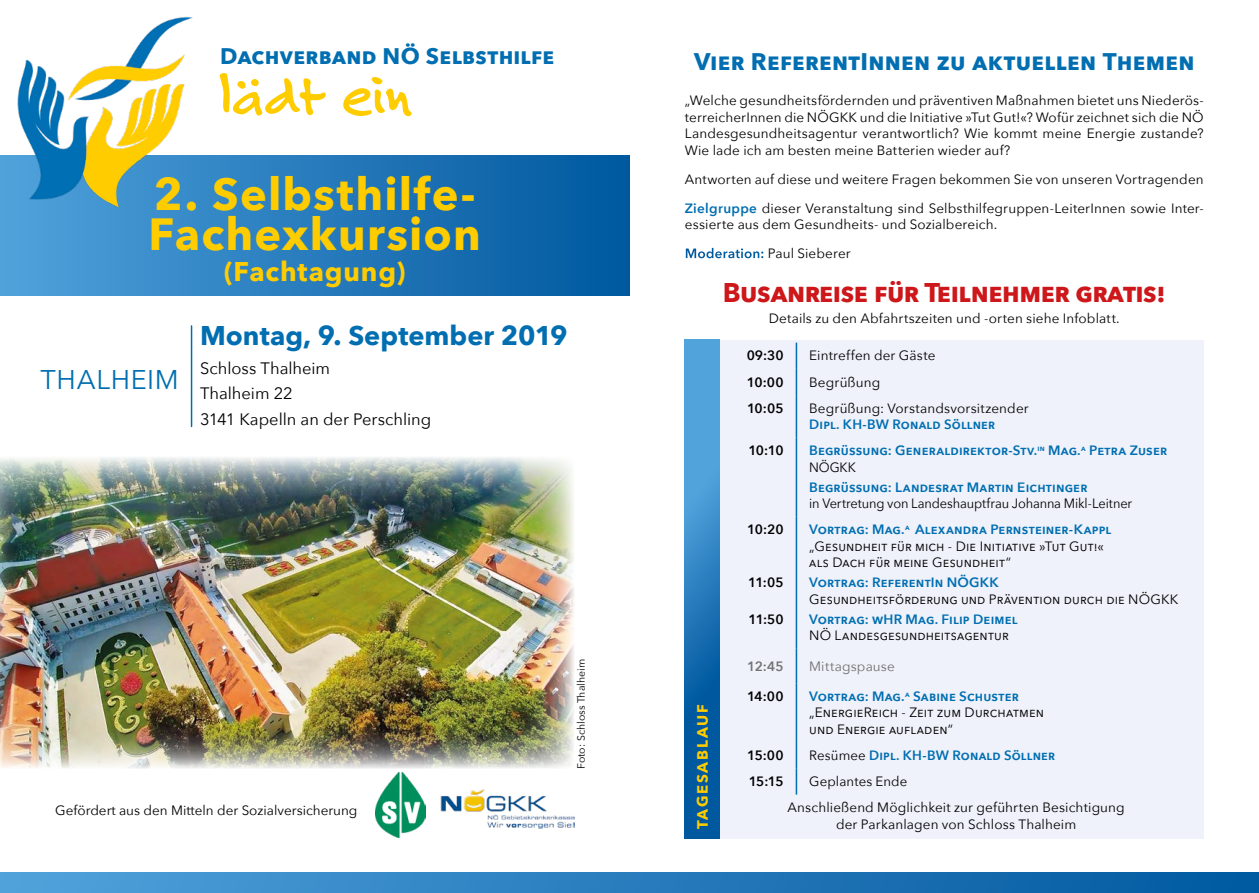
<style>
.page{position:relative;width:1259px;height:893px;background:#fff}
.page>*{position:absolute;margin:0;border:0;box-sizing:border-box;transform-origin:0 0}
.Claim{font:700 60px "Felt Tip Roman";letter-spacing:-.02em;color:#fc0}
.Vorderseite_H1{font:700 45px "Avenir Next";letter-spacing:.025em;color:#fc0}
.t1{font:700 27px "Avenir Next";letter-spacing:-.02em;color:#cd171a}
.Termin_-_Datum{font:700 27px "Avenir Next";color:#006eb1}
.Vorderseite_H1-2{font:700 27px "Avenir Next";letter-spacing:.03em;color:#fc0}
.Termin_-_Region{font:27px "Avenir Next";letter-spacing:.025em;color:#006eb1}
.Text_-_H2{font:700 24px "Avenir Next";letter-spacing:.005em;color:#006eb1}
.Text_-_H2-2{font:700 22.5px "Avenir Next";letter-spacing:.005em;color:#006eb1}
.Termin_-_Ort{font:16.5px "Avenir Next";letter-spacing:-.005em;color:#000}
.txt{font:700 15px "Avenir Next";letter-spacing:.115em;color:#fc0}
.txt-2{font:13.5px/16.5px "Avenir Next";letter-spacing:.01em;color:#000;text-align:justify}
.Ablauf_Erklärung{font:13.5px/16.2px "Avenir Next";letter-spacing:.01em;color:#000}
.Ablauf_Thema{font:600 13.5px "Avenir Next";letter-spacing:.01em;color:#006eb1}
.Ablauf_Erklärung-2{font:600 13.5px/16.2px "Avenir Next";letter-spacing:.01em;color:#006eb1}
.Ablauf_Thema-2{font:13.5px "Avenir Next";letter-spacing:-.005em;color:#000;scale:.95 1}
.Ablauf_Uhrzeit{font:600 13.5px "Avenir Next";letter-spacing:-.045em;color:#000}
.Ablauf_Thema-3{font:13.5px "Avenir Next";letter-spacing:-.005em;color:#000}
.Ablauf_Erklärung-3{font:13.5px "Avenir Next";letter-spacing:.01em;color:#706f6f}
.Ablauf_Uhrzeit-2{font:600 13.5px "Avenir Next";color:#727271}
.t2{font:10.5px "Avenir Next";color:#000}
.s1{font-weight:600;color:#006eb1}
.s2{font-weight:600;color:#fff}
.s3{font-weight:400;color:#000}
</style>
<div class="page">
<div style="left:0;top:155px;width:629px;height:140px;background:linear-gradient(to right,#50a1da,#00589e)"></div>
<div style="left:0;top:872px;width:1259px;height:21px;background:linear-gradient(to right,#50a2db,#01589f)"></div>
<div style="left:720px;top:340px;width:483px;height:498px;background:#eff2fa"></div>
<svg style="left:685px;top:340px;width:35px;height:498px;background:#287dbd"></svg>
<hr style="left:795px;top:343px;width:2px;height:26px;background:#006eb1">
<hr style="left:795px;top:369px;width:2px;height:26px;background:#006eb1">
<hr style="left:795px;top:395px;width:2px;height:43px;background:#006eb1">
<hr style="left:795px;top:438px;width:2px;height:79px;background:#006eb1">
<hr style="left:795px;top:517px;width:2px;height:132px;background:#006eb1">
<hr style="left:795px;top:649px;width:2px;height:34px;background:#006eb1">
<hr style="left:795px;top:683px;width:2px;height:59px;background:#006eb1">
<hr style="left:795px;top:742px;width:2px;height:26px;background:#006eb1">
<hr style="left:795px;top:768px;width:2px;height:27px;background:#006eb1">
<hr style="left:191px;top:326px;width:1px;height:100px;background:#006eb1">
<img style="left:18px;top:17px;width:175px;height:193px">
<img style="left:0;top:457px;width:574px;height:312px">
<img style="left:375px;top:773px;width:51px;height:65px">
<img style="left:441px;top:789px;width:133px;height:40px">
<p class="Text_-_H2-2" style="left:220px;top:36px;width:336px">Dachverband NÖ Selbsthilfe</p>
<p class="Text_-_H2" style="left:694px;top:41px;width:502px">Vier ReferentInnen zu aktuellen Themen</p>
<p class="Claim" style="left:220px;top:55px;width:194px">lädt ein</p>
<p class="txt-2" style="left:685px;top:92px;width:520px">„Welche gesundheitsfördernden und präventiven Maßnahmen bietet uns Niederös&shy;terreicherInnen die NÖGKK und die Initiative »Tut Gut!«? Wofür zeichnet sich die NÖ Landesgesundheitsagentur verantwortlich? Wie kommt meine Energie zustande?<br>Wie lade ich am besten meine Batterien wieder auf?</p>
<p class="txt-2" style="left:685px;top:170px;width:520px">Antworten auf diese und weitere Fragen bekommen Sie von unseren Vortragenden</p>
<p class="txt-2" style="left:685px;top:200px;width:520px"><span class="s1">Zielgruppe</span> dieser Veranstaltung sind Selbsthilfegruppen-LeiterInnen sowie Inter&shy;essierte aus dem Gesundheits- und Sozialbereich.</p>
<p class="txt-2" style="left:685px;top:245px;width:167px"><span class="s2">Moderation:</span> Paul Sieberer</p>
<p class="Vorderseite_H1" style="left:154px;top:155px;width:323px">2. Selbsthilfe-</p>
<p class="Vorderseite_H1" style="left:149px;top:195px;width:334px">Fachexkursion</p>
<p class="Vorderseite_H1-2" style="left:224px;top:249px;width:182px">(Fachtagung)</p>
<p class="t1" style="left:723px;top:269px;width:444px">Busanreise für Teilnehmer gratis!</p>
<p class="txt-2" style="left:768px;top:309px;width:352px">Details zu den Abfahrtszeiten und -orten siehe Infoblatt.</p>
<p class="Termin_-_Region" style="left:41px;top:357px;width:140px">THALHEIM</p>
<p class="Termin_-_Datum" style="left:200px;top:313px;width:369px">Montag, 9. September 2019</p>
<p class="Termin_-_Ort" style="left:200px;top:354px;width:132px">Schloss Thalheim</p>
<p class="Termin_-_Ort" style="left:200px;top:380px;width:94px">Thalheim 22</p>
<p class="Termin_-_Ort" style="left:200px;top:405px;width:233px">3141 Kapelln an der Perschling</p>
<p class="txt-2" style="left:55px;top:801px;width:304px">Gefördert aus den Mitteln der Sozialversicherung</p>
<p class="t2" style="left:572px;top:769px;width:111px;rotate:-90deg">Foto: Schloss Thalheim</p>
<p class="txt" style="left:689px;top:829px;width:126px;rotate:-90deg">TAGESABLAUF</p>
<p class="Ablauf_Uhrzeit" style="left:746px;top:344px;width:39px">09:30</p>
<p class="Ablauf_Erklärung" style="left:809px;top:347px;width:128px">Eintreffen der Gäste</p>
<p class="Ablauf_Uhrzeit" style="left:747px;top:370px;width:38px">10:00</p>
<p class="Ablauf_Erklärung" style="left:809px;top:373px;width:73px">Begrüßung</p>
<p class="Ablauf_Uhrzeit" style="left:747px;top:397px;width:38px">10:05</p>
<p class="Ablauf_Erklärung" style="left:809px;top:399px;width:221px">Begrüßung: Vorstandsvorsitzender</p>
<p class="Ablauf_Erklärung-2" style="left:809px;top:416px;width:187px">Dipl. KH-BW Ronald Söllner</p>
<p class="Ablauf_Uhrzeit" style="left:748px;top:439px;width:37px">10:10</p>
<p class="Ablauf_Thema" style="left:809px;top:439px;width:359px">Begrüssung: Generaldirektor-Stv.<sup>in</sup> Mag.<sup>a</sup> Petra Zuser</p>
<p class="Ablauf_Thema-2" style="left:809px;top:455px;width:51px">NÖGKK</p>
<p class="Ablauf_Thema" style="left:809px;top:476px;width:280px">Begrüssung: Landesrat Martin Eichtinger</p>
<p class="Ablauf_Thema-2" style="left:809px;top:492px;width:341px">in Vertretung von Landeshauptfrau Johanna Mikl-Leitner</p>
<p class="Ablauf_Uhrzeit" style="left:747px;top:518px;width:38px">10:20</p>
<p class="Ablauf_Erklärung" style="left:809px;top:521px;width:304px"><span class="s1">Vortrag: Mag.</span><sup>a</sup> <span class="s1">Alexandra Pernsteiner-Kappl </span>„Gesundheit für mich - Die Initiative »Tut Gut!« als Dach für meine Gesundheit“</p>
<p class="Ablauf_Erklärung" style="left:809px;top:574px;width:371px"><span class="s1">Vortrag: ReferentIn NÖGKK<br></span>Gesundheitsförderung und Prävention durch die NÖGKK</p>
<p class="Ablauf_Erklärung-2" style="left:809px;top:611px;width:210px">Vortrag: wHR Mag. Filip Deimel<br><span class="s3">NÖ Landesgesundheitsagentur</span></p>
<p class="Ablauf_Uhrzeit" style="left:748px;top:571px;width:37px">11:05</p>
<p class="Ablauf_Uhrzeit" style="left:748px;top:608px;width:37px">11:50</p>
<p class="Ablauf_Uhrzeit-2" style="left:747px;top:654px;width:38px">12:45</p>
<p class="Ablauf_Erklärung-3" style="left:809px;top:655px;width:87px">Mittagspause</p>
<p class="Ablauf_Uhrzeit" style="left:747px;top:685px;width:38px">14:00</p>
<p class="Ablauf_Thema" style="left:809px;top:685px;width:211px">Vortrag: Mag.<sup>a</sup> Sabine Schuster</p>
<p class="Ablauf_Thema-3" style="left:809px;top:701px;width:236px">„EnergieReich - Zeit zum Durchatmen</p>
<p class="Ablauf_Thema-3" style="left:809px;top:717px;width:145px">und Energie aufladen“</p>
<p class="Ablauf_Uhrzeit" style="left:747px;top:743px;width:38px">15:00</p>
<p class="Ablauf_Erklärung-2" style="left:809px;top:747px;width:247px"><span class="s3">Resümee</span> Dipl. KH-BW Ronald Söllner</p>
<p class="Ablauf_Uhrzeit" style="left:748px;top:770px;width:36px">15:15</p>
<p class="Ablauf_Erklärung" style="left:809px;top:773px;width:100px">Geplantes Ende</p>
<p class="Ablauf_Erklärung" style="left:787px;top:799px;width:339px">Anschließend Möglichkeit zur geführten Besichtigung</p>
<p class="Ablauf_Erklärung" style="left:836px;top:815px;width:242px">der Parkanlagen von Schloss Thalheim</p>
</div>
